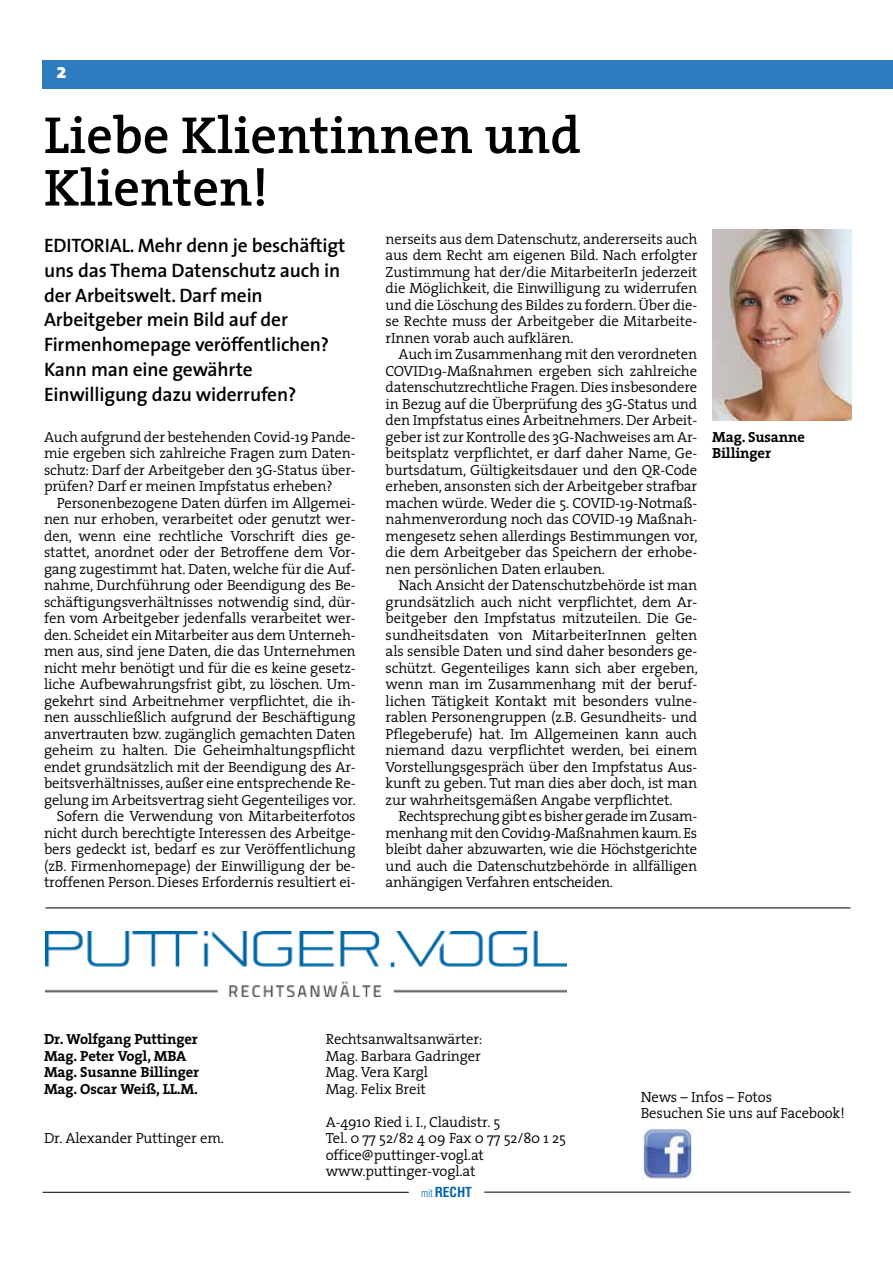
<style>
.page{position:relative;width:893px;height:1263px;background:#fff}
.page>*{position:absolute;margin:0;border:0;box-sizing:border-box;transform-origin:0 0}
.t1{font:600 52.5px/52.5px "The Serif";color:#000}
.t2{font:800 21px "The Sans";color:#fff}
.t3{font:600 19.5px/24.8px "The Sans";letter-spacing:-.01em;color:#000}
.t4{font:300 14.7px/16.5px "The Serif";letter-spacing:-.01em;color:#000;text-align:justify}
.t5{font:700 14.7px/16.5px "The Serif";letter-spacing:-.01em;color:#000}
.t6{font:700 condensed 13.5px "Helvetica";color:#0063af}
.s1{font-weight:300;font-size:10.5px}
</style>
<div class="page">
<hr style="left:43px;top:1192px;width:366px;height:1px;background:#000">
<hr style="left:484px;top:1192px;width:366px;height:1px;background:#000">
<div style="left:43px;top:60px;width:850px;height:29px;background:#2e7cc0"></div>
<hr style="left:46px;top:907px;width:804px;height:1px;background:#000">
<img style="left:46px;top:931px;width:521px;height:66px">
<img style="left:642px;top:1128px;width:50px;height:51px">
<img style="left:712px;top:229px;width:139px;height:192px">
<h2 class="t2" style="left:57px;top:54px;width:12px">2</h2>
<h1 class="t1" style="left:44px;top:108px;width:538px">Liebe Klientinnen und<br>Klienten!</h1>
<h3 class="t3" style="left:44px;top:232px;width:303px">EDITORIAL. Mehr denn je beschäftigt uns das Thema Datenschutz auch in der Arbeitswelt. Darf mein<br>Arbeitgeber mein Bild auf der<br>Firmenhomepage veröffentlichen?<br>Kann man eine gewährte<br>Einwilligung dazu widerrufen?</h3>
<p class="t4" style="left:386px;top:230px;width:313px">nerseits aus dem Datenschutz, andererseits auch aus dem Recht am eigenen Bild. Nach erfolgter Zustimmung hat der/die MitarbeiterIn jederzeit die Möglichkeit, die Einwilligung zu widerrufen und die Löschung des Bildes zu fordern. Über die&shy;se Rechte muss der Arbeitgeber die Mitarbeite&shy;rInnen vorab auch aufklären.</p>
<p class="t4" style="left:386px;top:346px;width:314px;text-indent:13px">Auch im Zusammenhang mit den verordneten COVID19-Maßnahmen ergeben sich zahlreiche datenschutzrechtliche Fragen. Dies insbesondere in Bezug auf die Überprüfung des 3G-Status und den Impfstatus eines Arbeitnehmers. Der Arbeit&shy;geber ist zur Kontrolle des 3G-Nachweises am Ar&shy;beitsplatz verpflichtet, er darf daher Name, Ge&shy;burtsdatum, Gültigkeitsdauer und den QR-Code erheben, ansonsten sich der Arbeitgeber strafbar machen würde. Weder die 5. COVID-19-Notmaß&shy;nahmenverordung noch das COVID-19 Maßnah&shy;mengesetz sehen allerdings Bestimmungen vor, die dem Arbeitgeber das Speichern der erhobe&shy;nen persönlichen Daten erlauben.</p>
<p class="t4" style="left:386px;top:577px;width:314px;text-indent:13px">Nach Ansicht der Datenschutzbehörde ist man grundsätzlich auch nicht verpflichtet, dem Ar&shy;beitgeber den Impfstatus mitzuteilen. Die Ge&shy;sundheitsdaten von MitarbeiterInnen gelten als sensible Daten und sind daher besonders ge&shy;schützt. Gegenteiliges kann sich aber ergeben, wenn man im Zusammenhang mit der beruf&shy;lichen Tätigkeit Kontakt mit besonders vulne&shy;rablen Personengruppen (z.B. Gesundheits- und Pflegeberufe) hat. Im Allgemeinen kann auch niemand dazu verpflichtet werden, bei einem Vorstellungsgespräch über den Impfstatus Aus&shy;kunft zu geben. Tut man dies aber doch, ist man zur wahrheitsgemäßen Angabe verpflichtet.</p>
<p class="t4" style="left:386px;top:808px;width:313px;text-indent:13px">Rechtsprechung gibt es bisher gerade im Zusam&shy;menhang mit den Covid19-Maßnahmen kaum. Es bleibt daher abzuwarten, wie die Höchstgerichte und auch die Datenschutzbehörde in allfälligen anhängigen Verfahren entscheiden.</p>
<p class="t4" style="left:44px;top:428px;width:313px">Auch aufgrund der bestehenden Covid-19 Pande&shy;mie ergeben sich zahlreiche Fragen zum Daten&shy;schutz: Darf der Arbeitgeber den 3G-Status über&shy;prüfen? Darf er meinen Impfstatus erheben?</p>
<p class="t4" style="left:44px;top:494px;width:314px;text-align:right">Personenbezogene Daten dürfen im Allgemei&shy;nen nur erhoben, verarbeitet oder genutzt wer&shy;den, wenn eine rechtliche Vorschrift dies ge&shy;stattet, anordnet oder der Betroffene dem Vor&shy;gang zugestimmt hat. Daten, welche für die Auf&shy;nahme, Durchführung oder Beendigung des Be&shy;schäftigungsverhältnisses notwendig sind, dür&shy;fen vom Arbeitgeber jedenfalls verarbeitet wer&shy;den. Scheidet ein Mitarbeiter aus dem Unterneh&shy;men aus, sind jene Daten, die das Unternehmen nicht mehr benötigt und für die es keine gesetz&shy;liche Aufbewahrungsfrist gibt, zu löschen. Um&shy;gekehrt sind Arbeitnehmer verpflichtet, die ih&shy;nen ausschließlich aufgrund der Beschäftigung anvertrauten bzw. zugänglich gemachten Daten geheim zu halten. Die Geheimhaltungspflicht endet grundsätzlich mit der Beendigung des Ar&shy;beitsverhältnisses, außer eine entsprechende Re&shy;gelung im Arbeitsvertrag sieht Gegenteiliges vor.<br>Sofern die Verwendung von Mitarbeiterfotos nicht durch berechtigte Interessen des Arbeitge&shy;bers gedeckt ist, bedarf es zur Veröffentlichung (zB. Firmenhomepage) der Einwilligung der be&shy;troffenen Person. Dieses Erfordernis resultiert ei-</p>
<p class="t5" style="left:712px;top:428px;width:94px">Mag. Susanne<br>Billinger</p>
<p class="t5" style="left:44px;top:1030px;width:157px">Dr. Wolfgang Puttinger<br>Mag. Peter Vogl, MBA<br>Mag. Susanne Billinger<br>Mag. Oscar Weiß, LL.M.</p>
<p class="t4" style="left:44px;top:1129px;width:182px">Dr. Alexander Puttinger em.</p>
<p class="t4" style="left:326px;top:1030px;width:158px;text-align:left">Rechtsanwaltsanwärter:<br>Mag. Barbara Gadringer<br>Mag. Vera Kargl<br>Mag. Felix Breit</p>
<p class="t4" style="left:326px;top:1113px;width:242px;text-align:left">A-4910 Ried i. I., Claudistr. 5<br>Tel. 0 77 52/82 4 09 Fax 0 77 52/80 1 25 office@puttinger-vogl.at www.puttinger-vogl.at</p>
<p class="t6" style="left:421px;top:1183px;width:52px"><span class="s1">mit</span> RECHT</p>
<p class="t4" style="left:641px;top:1088px;width:205px">News – Infos – Fotos<br>Besuchen Sie uns auf Facebook!</p>
</div>
